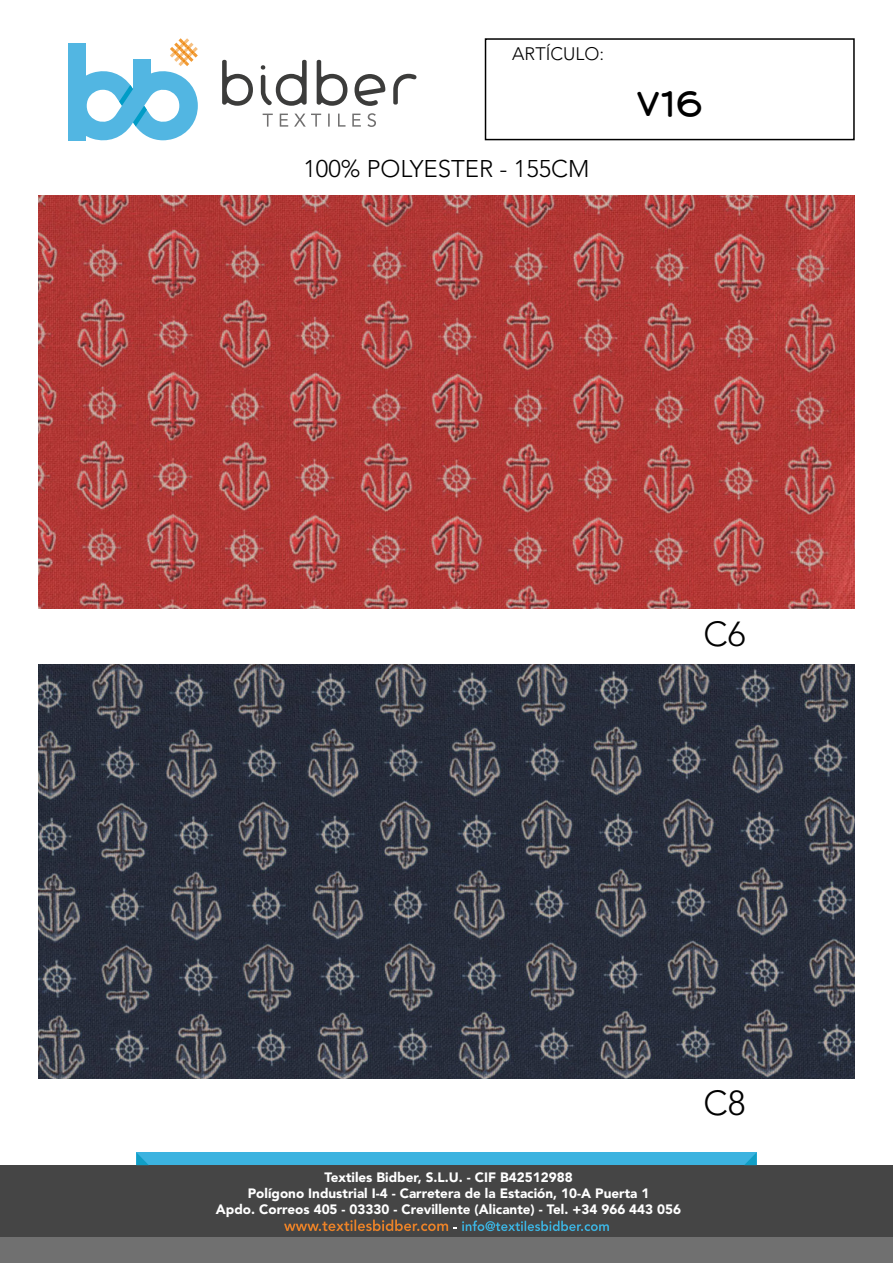
<style>
.page{position:relative;width:893px;height:1263px;background:#fff}
.page>*{position:absolute;margin:0;border:0;box-sizing:border-box;transform-origin:0 0}
.t1{font:45px "Lachata";color:#000}
.t2{font:300 34.5px "Avenir LT Std";color:#000}
.t3{font:300 24px "Avenir LT Std";color:#000}
.t4{font:300 18px "Avenir LT Std";color:#000}
.t5{font:900 13.5px/16.2px "Avenir LT Std";color:#fff;text-align:center}
</style>
<div class="page">
<div style="left:136px;top:1152px;width:620px;height:111px;background:#3cb3e0"></div>
<div style="left:0;top:1165px;width:893px;height:98px;background:#454545"></div>
<div style="left:0;top:1237px;width:893px;height:26px;background:#707070"></div>
<svg style="left:745px;top:1153px;width:11px;height:12px"></svg>
<svg style="left:136px;top:1153px;width:12px;height:12px"></svg>
<svg style="left:284px;top:1219px;width:164px;height:12px"></svg>
<svg style="left:454px;top:1220px;width:155px;height:11px"></svg>
<svg style="left:222px;top:60px;width:194px;height:46px"></svg>
<svg style="left:263px;top:113px;width:113px;height:14px"></svg>
<svg style="left:68px;top:38px;width:130px;height:102px"></svg>
<div style="left:485px;top:38px;width:370px;height:102px;border:2px solid #000"></div>
<img style="left:38px;top:196px;width:817px;height:413px">
<img style="left:38px;top:665px;width:817px;height:413px">
<h3 class="t4" style="left:512px;top:43px;width:93px">ARTÍCULO:</h3>
<h3 class="t3" style="left:303px;top:155px;width:288px">100% POLYESTER - 155CM</h3>
<h1 class="t1" style="left:636px;top:69px;width:69px">v16</h1>
<h2 class="t2" style="left:703px;top:613px;width:44px">C6</h2>
<h2 class="t2" style="left:703px;top:1083px;width:44px">C8</h2>
<p class="t5" style="left:216px;top:1169px;width:467px">Textiles Bidber, S.L.U. - CIF B42512988<br>Polígono Industrial I-4 - Carretera de la Estación, 10-A Puerta 1<br>Apdo. Correos 405 - 03330 - Crevillente (Alicante) - Tel. +34 966 443 056</p>
</div>
